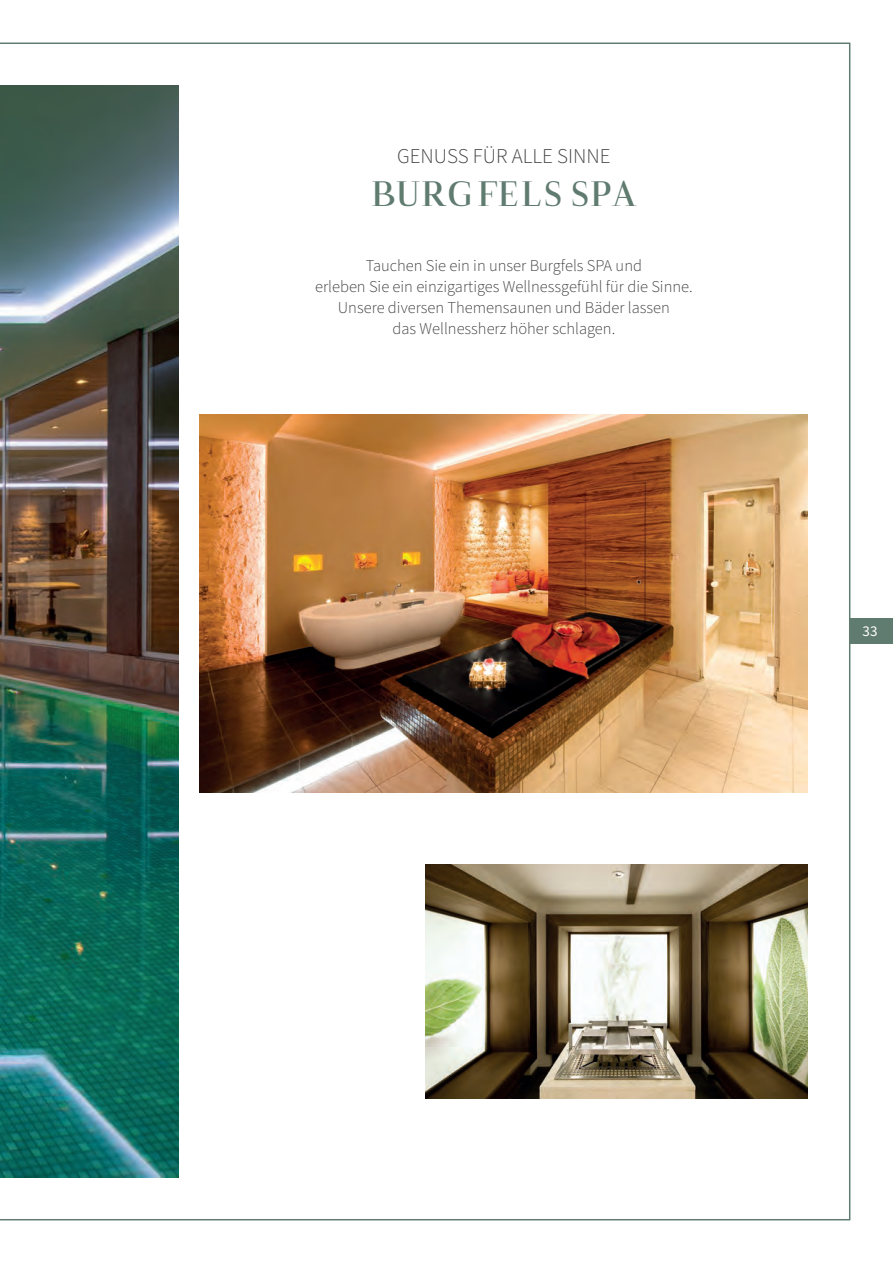
<style>
.page{position:relative;width:893px;height:1263px;background:#fff}
.page>*{position:absolute;margin:0;border:0;box-sizing:border-box;transform-origin:0 0}
.t1{font:600 36px "Naia";color:#607b70}
.t2{font:300 21px "Source Sans Pro";color:#3e3e3f}
.t3{font:300 16.5px/21px "Source Sans Pro";color:#3e3e3f;text-align:center}
.t4{font:15px "Source Sans Pro";color:#fff}
</style>
<div class="page">
<div style="left:849px;top:619px;width:44px;height:25px;background:#607b70"></div>
<img style="left:0;top:85px;width:179px;height:1093px">
<img style="left:200px;top:414px;width:608px;height:378px">
<img style="left:425px;top:864px;width:383px;height:235px">
<p class="t2" style="left:397px;top:142px;width:215px">GENUSS FÜR ALLE SINNE</p>
<h1 class="t1" style="left:371px;top:171px;width:268px">BURGFELS SPA</h1>
<p class="t3" style="left:315px;top:256px;width:379px">Tauchen Sie ein in unser Burgfels SPA und<br>erleben Sie ein einzigartiges Wellnessgefühl für die Sinne.<br>Unsere diversen Themensaunen und Bäder lassen<br>das Wellnessherz höher schlagen.</p>
<p class="t4" style="left:862px;top:621px;width:16px">33</p>
</div>
